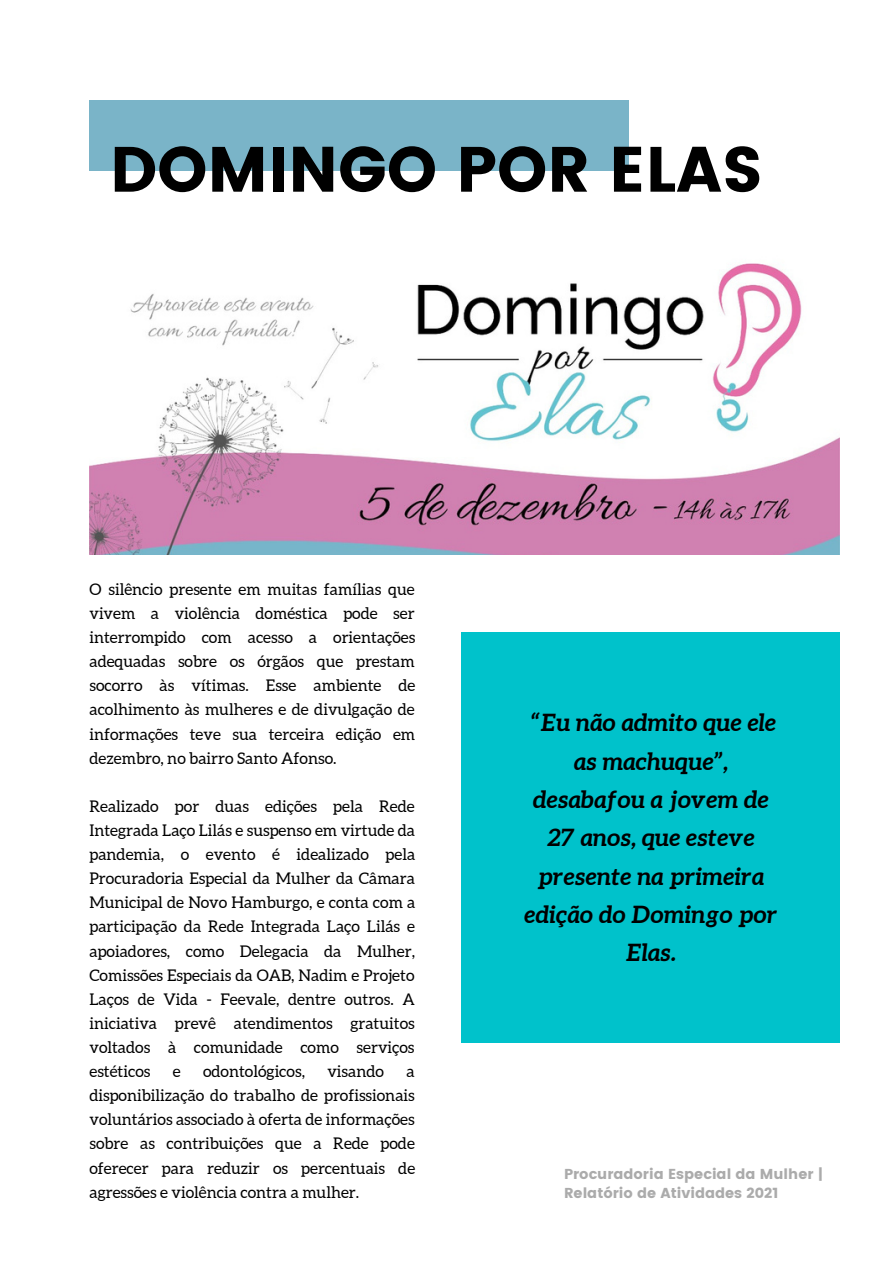
<style>
.page{position:relative;width:894px;height:1264px;background:#fff}
.page>*{position:absolute;margin:0;border:0;box-sizing:border-box;transform-origin:0 0}
.t1{font:63.75px "Poppins";color:#000}
.t2{font:italic 700 24px/38.2px "Aleo";color:#000;text-align:center}
.t3{font:16.05px/24.2px "Aleo";color:#000;text-align:justify}
.t4{font:14.4px/19.2px "Poppins";color:#ababab}
</style>
<div class="page">
<div style="left:461px;top:632px;width:378px;height:410px;background:#00c2cb"></div>
<img style="left:89px;top:263px;width:750px;height:291px">
<div style="left:89px;top:100px;width:540px;height:71px;background:#7ab4c8"></div>
<p class="t1" style="left:110px;top:132px;width:654px">DOMINGO POR ELAS</p>
<p class="t3" style="left:89px;top:577px;width:327px">O silêncio presente em muitas famílias que vivem a violência doméstica pode ser interrompido com acesso a orientações adequadas sobre os órgãos que prestam socorro às vítimas. Esse ambiente de acolhimento às mulheres e de divulgação de informações teve sua terceira edição em dezembro, no bairro Santo Afonso.</p>
<p class="t3" style="left:89px;top:794px;width:327px">Realizado por duas edições pela Rede Integrada Laço Lilás e suspenso em virtude da pandemia, o evento é idealizado pela Procuradoria Especial da Mulher da Câmara Municipal de Novo Hamburgo, e conta com a participação da Rede Integrada Laço Lilás e apoiadores, como Delegacia da Mulher, Comissões Especiais da OAB, Nadim e Projeto Laços de Vida - Feevale, dentre outros. A iniciativa prevê atendimentos gratuitos voltados à comunidade como serviços estéticos</p>
<p class="t3" style="left:173px;top:1059px;width:9px">e</p>
<p class="t3" style="left:203px;top:1059px;width:103px">odontológicos,</p>
<p class="t3" style="left:327px;top:1059px;width:58px">visando</p>
<p class="t3" style="left:89px;top:1059px;width:327px;text-indent:317px">a disponibilização do trabalho de profissionais voluntários associado à oferta de informações sobre as contribuições que a Rede pode oferecer para reduzir os percentuais de agressões e violência contra a mulher.</p>
<p class="t2" style="left:524px;top:703px;width:255px">“Eu não admito que ele as machuque”, desabafou a jovem de<br>27 anos, que esteve presente na primeira edição do Domingo por<br>Elas.</p>
<p class="t4" style="left:564px;top:1163px;width:261px">Procuradoria Especial da Mulher |<br>Relatório de Atividades 2021</p>
</div>
